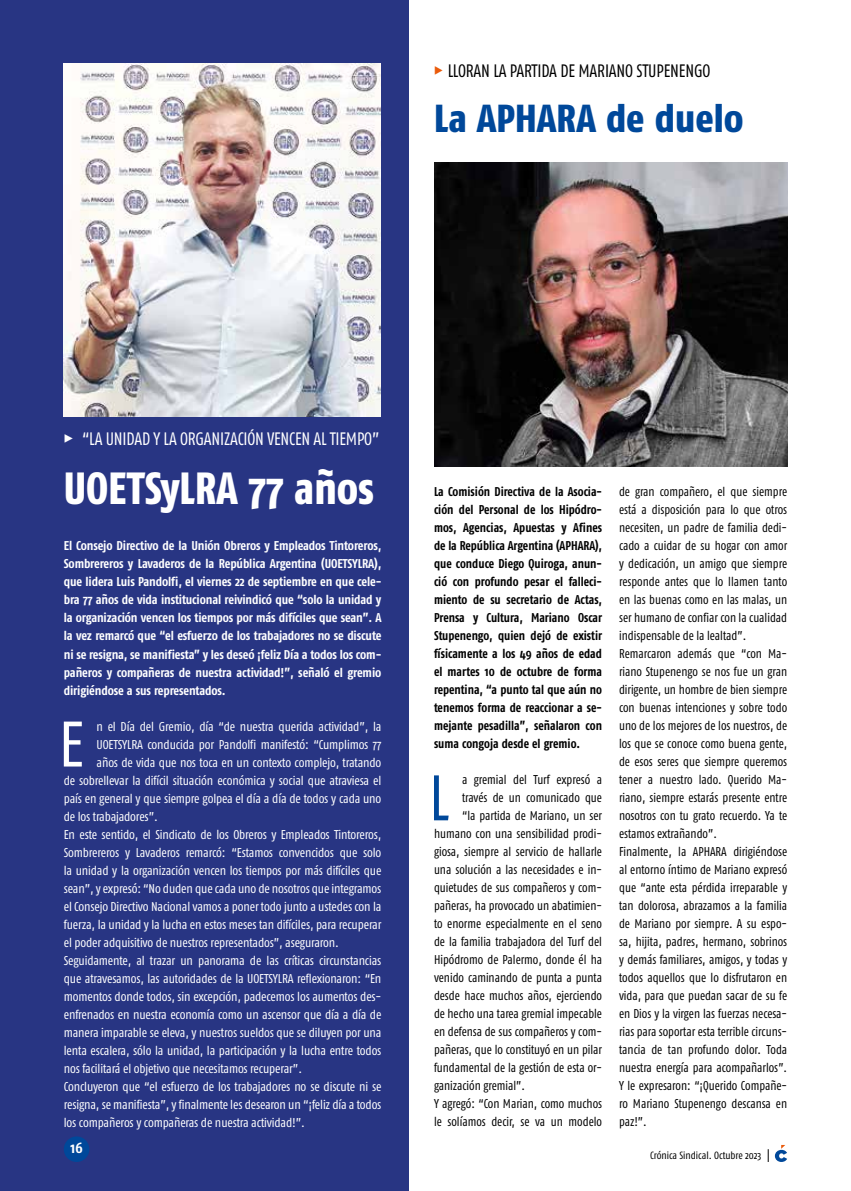
<style>
.page{position:relative;width:851px;height:1191px;background:#fff}
.page>*{position:absolute;margin:0;border:0;box-sizing:border-box;transform-origin:0 0}
.t1{font:64.2px "Fago Co";color:#fff}
.t2{font:64.2px "Fago Co";color:#00489a;scale:.95 1}
.t3{font:800 45px "Fago Co";color:#fff;scale:.94 1}
.t4{font:800 39px "Fago Co";color:#00489a}
.t5{font:18px "Fago Co Lf";letter-spacing:-.01em;color:#fff;scale:.94 1}
.t6{font:18px "Fago Co Lf";letter-spacing:-.01em;color:#000;scale:.94 1}
.t7{font:700 15px "Fago Co";color:#fff}
.t8{font:12.75px/18px "Fago Co";color:#000;scale:.95 1}
.t9{font:12.75px "Fago Co";letter-spacing:-.01em;color:#fff}
.t10{font:700 12.75px/18px "Fago Co";letter-spacing:-.01em;color:#fff;text-align:justify}
.t11{font:700 12.75px/18px "Fago Co";color:#000;text-align:justify;scale:.95 1}
.t12{font:10.5px "Fago Co";letter-spacing:-.005em;color:#000}
.s1{font-family:"Fago Co Extra Bold Caps Exp";color:#ea5b0b}
.s2{font-family:"Fago Co Extra Bold Caps Exp"}
</style>
<div class="page">
<div style="left:0;top:0;width:408px;height:1191px;background:#283583"></div>
<div style="left:64px;top:1136px;width:25px;height:26px;background:#00489a;border-radius:50%"></div>
<svg style="left:774px;top:1145px;width:13px;height:17px"></svg>
<svg style="left:767px;top:1149px;width:1px;height:13px"></svg>
<img style="left:434px;top:163px;width:353px;height:303px">
<img style="left:64px;top:64px;width:317px;height:352px">
<h3 class="t6" style="left:434px;top:60px;width:296px"><span class="s1">%</span> LLORAN LA PARTIDA DE MARIANO STUPENENGO</h3>
<h3 class="t4" style="left:434px;top:95px;width:311px">La APHARA de duelo</h3>
<h3 class="t5" style="left:64px;top:428px;width:337px"><span class="s2">%</span> “LA UNIDAD Y LA ORGANIZACIÓN VENCEN AL TIEMPO”</h3>
<h2 class="t3" style="left:64px;top:461px;width:331px">UOETSyLRA 77 años</h2>
<p class="t10" style="left:64px;top:537px;width:319px">El Consejo Directivo de la Unión Obreros y Empleados Tintoreros, Sombrereros y Lavaderos de la República Argentina (UOETSYLRA), que lidera Luis Pandolfi, el viernes 22 de septiembre en que cele&shy;bra 77 años de vida institucional reivindicó que “solo la unidad y la organización vencen los tiempos por más difíciles que sean”. A la vez remarcó que “el esfuerzo de los trabajadores no se discute ni se resigna, se manifiesta” y les deseó ¡feliz Día a todos los com&shy;pañeros y compañeras de nuestra actividad!”, señaló el gremio dirigiéndose a sus representados.</p>
<h1 class="t1" style="left:59px;top:708px;width:27px">E</h1>
<p class="t9" style="left:97px;top:719px;width:286px">n el Día del Gremio, día “de nuestra querida actividad”, la</p>
<p class="t9" style="left:97px;top:737px;width:286px">UOETSYLRA conducida por Pandolfi manifestó: “Cumplimos 77</p>
<p class="t9" style="left:97px;top:755px;width:286px">años de vida que nos toca en un contexto complejo, tratando</p>
<p class="t9" style="left:64px;top:773px;width:319px">de sobrellevar la difícil situación económica y social que atraviesa el</p>
<p class="t9" style="left:64px;top:791px;width:319px">país en general y que siempre golpea el día a día de todos y cada uno</p>
<p class="t9" style="left:64px;top:809px;width:95px">de los trabajadores”.</p>
<p class="t9" style="left:64px;top:827px;width:319px">En este sentido, el Sindicato de los Obreros y Empleados Tintoreros,</p>
<p class="t9" style="left:64px;top:845px;width:319px">Sombrereros y Lavaderos remarcó: “Estamos convencidos que solo</p>
<p class="t9" style="left:64px;top:863px;width:319px">la unidad y la organización vencen los tiempos por más difíciles que</p>
<p class="t9" style="left:64px;top:881px;width:319px">sean”, y expresó: “No duden que cada uno de nosotros que integramos</p>
<p class="t9" style="left:64px;top:899px;width:319px">el Consejo Directivo Nacional vamos a poner todo junto a ustedes con la</p>
<p class="t9" style="left:64px;top:917px;width:319px">fuerza, la unidad y la lucha en estos meses tan difíciles, para recuperar</p>
<p class="t9" style="left:64px;top:935px;width:276px">el poder adquisitivo de nuestros representados”, aseguraron.</p>
<p class="t9" style="left:64px;top:953px;width:319px">Seguidamente, al trazar un panorama de las críticas circunstancias</p>
<p class="t9" style="left:64px;top:971px;width:319px">que atravesamos, las autoridades de la UOETSYLRA reflexionaron: “En</p>
<p class="t9" style="left:64px;top:989px;width:319px">momentos donde todos, sin excepción, padecemos los aumentos des-</p>
<p class="t9" style="left:64px;top:1007px;width:319px">enfrenados en nuestra economía como un ascensor que día a día de</p>
<p class="t9" style="left:64px;top:1025px;width:319px">manera imparable se eleva, y nuestros sueldos que se diluyen por una</p>
<p class="t9" style="left:64px;top:1043px;width:319px">lenta escalera, sólo la unidad, la participación y la lucha entre todos</p>
<p class="t9" style="left:64px;top:1061px;width:240px">nos facilitará el objetivo que necesitamos recuperar”.</p>
<p class="t9" style="left:64px;top:1079px;width:319px">Concluyeron que “el esfuerzo de los trabajadores no se discute ni se</p>
<p class="t9" style="left:64px;top:1097px;width:319px">resigna, se manifiesta”, y finalmente les desearon un “¡feliz día a todos</p>
<p class="t9" style="left:64px;top:1115px;width:242px">los compañeros y compañeras de nuestra actividad!”.</p>
<p class="t7" style="left:70px;top:1138px;width:14px">16</p>
<p class="t11" style="left:434px;top:482px;width:178px">La Comisión Directiva de la Asocia&shy;ción del Personal de los Hipódro&shy;mos, Agencias, Apuestas y Afines de la República Argentina (APHARA), que conduce Diego Quiroga, anun&shy;ció con profundo pesar el falleci&shy;miento de su secretario de Actas, Prensa y Cultura, Mariano Oscar Stupenengo, quien dejó de existir físicamente a los 49 años de edad el martes 10 de octubre de forma repentina, “a punto tal que aún no tenemos forma de reaccionar a se&shy;mejante pesadilla”, señalaron con suma congoja desde el gremio.</p>
<h1 class="t2" style="left:429px;top:761px;width:23px">L</h1>
<p class="t8" style="left:462px;top:770px;width:149px">a gremial del Turf expresó a</p>
<p class="t8" style="left:462px;top:788px;width:149px">través de un comunicado que</p>
<p class="t8" style="left:462px;top:806px;width:149px">“la partida de Mariano, un ser</p>
<p class="t8" style="left:434px;top:824px;width:178px">humano con una sensibilidad prodi-</p>
<p class="t8" style="left:434px;top:842px;width:178px">giosa, siempre al servicio de hallarle</p>
<p class="t8" style="left:434px;top:860px;width:178px">una solución a las necesidades e in-</p>
<p class="t8" style="left:434px;top:878px;width:178px">quietudes de sus compañeros y com-</p>
<p class="t8" style="left:434px;top:896px;width:178px">pañeras, ha provocado un abatimien-</p>
<p class="t8" style="left:434px;top:914px;width:178px">to enorme especialmente en el seno</p>
<p class="t8" style="left:434px;top:932px;width:178px">de la familia trabajadora del Turf del</p>
<p class="t8" style="left:434px;top:950px;width:178px">Hipódromo de Palermo, donde él ha</p>
<p class="t8" style="left:434px;top:968px;width:178px">venido caminando de punta a punta</p>
<p class="t8" style="left:434px;top:986px;width:178px">desde hace muchos años, ejerciendo</p>
<p class="t8" style="left:434px;top:1004px;width:178px">de hecho una tarea gremial impecable</p>
<p class="t8" style="left:434px;top:1022px;width:178px">en defensa de sus compañeros y com-</p>
<p class="t8" style="left:434px;top:1040px;width:178px">pañeras, que lo constituyó en un pilar</p>
<p class="t8" style="left:434px;top:1058px;width:178px">fundamental de la gestión de esta or-</p>
<p class="t8" style="left:434px;top:1076px;width:97px">ganización gremial”.</p>
<p class="t8" style="left:434px;top:1094px;width:178px">Y agregó: “Con Marian, como muchos</p>
<p class="t8" style="left:434px;top:1112px;width:178px">le solíamos decir, se va un modelo</p>
<p class="t8" style="left:619px;top:482px;width:178px">de gran compañero, el que siempre está a disposición para lo que otros necesiten, un padre de familia dedi&shy;cado a cuidar de su hogar con amor y dedicación, un amigo que siempre responde antes que lo llamen tanto en las buenas como en las malas, un ser humano de confiar con la cualidad indispensable de la lealtad”.<br>Remarcaron además que “con Ma&shy;riano Stupenengo se nos fue un gran dirigente, un hombre de bien siempre con buenas intenciones y sobre todo uno de los mejores de los nuestros, de los que se conoce como buena gente, de esos seres que siempre queremos tener a nuestro lado. Querido Ma&shy;riano, siempre estarás presente entre nosotros con tu grato recuerdo. Ya te estamos extrañando”.<br>Finalmente, la APHARA dirigiéndose al entorno íntimo de Mariano expresó que “ante esta pérdida irreparable y tan dolorosa, abrazamos a la familia de Mariano por siempre. A su espo&shy;sa, hijita, padres, hermano, sobrinos y demás familiares, amigos, y todas y todos aquellos que lo disfrutaron en vida, para que puedan sacar de su fe en Dios y la virgen las fuerzas necesa&shy;rias para soportar esta terrible circuns&shy;tancia de tan profundo dolor. Toda nuestra energía para acompañarlos”.<br>Y le expresaron: “¡Querido Compañe&shy;ro Mariano Stupenengo descansa en paz!”.</p>
<p class="t12" style="left:650px;top:1149px;width:113px">Crónica Sindical. Octubre 2023</p>
</div>
